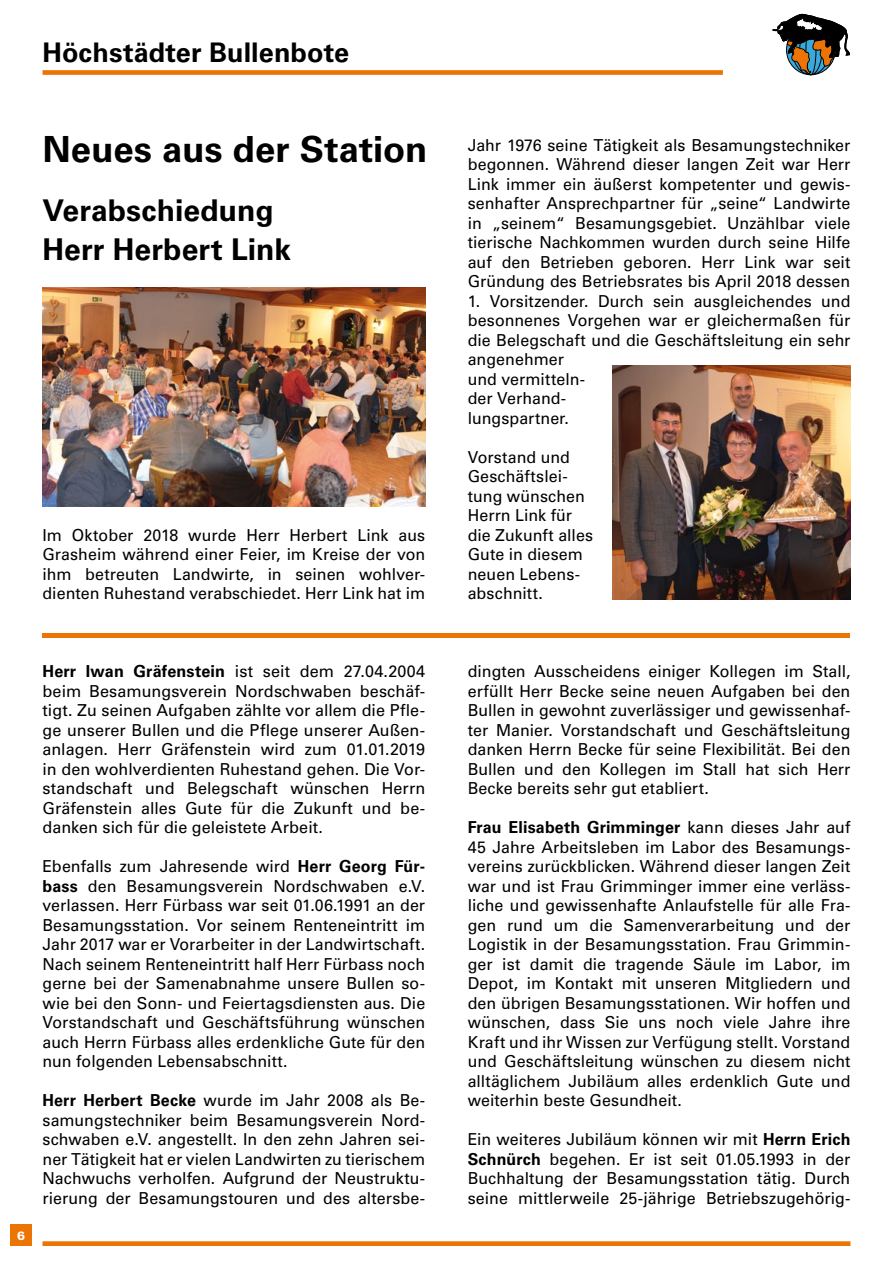
<style>
.page{position:relative;width:893px;height:1263px;background:#fff}
.page>*{position:absolute;margin:0;border:0;box-sizing:border-box;transform-origin:0 0}
.t1{font:700 36px "Univers LT Std";letter-spacing:.005em;color:#000}
.t2{font:700 30px/39px "Univers LT Std";letter-spacing:.005em;color:#000}
.t3{font:700 27px "Univers LT Std";letter-spacing:.005em;color:#000}
.t4{font:16.5px/19.5px "Univers LT Std";letter-spacing:.005em;color:#000;text-align:justify}
.t5{font:900 12px "Univers LT Std";color:#fff}
.s1{font-weight:700}
</style>
<div class="page">
<div style="left:43px;top:70px;width:680px;height:5px;background:#ec7405"></div>
<div style="left:43px;top:1241px;width:807px;height:5px;background:#ec7405"></div>
<div style="left:11px;top:1225px;width:21px;height:21px;background:#ec7405"></div>
<svg style="left:773px;top:14px;width:76px;height:61px"></svg>
<div style="left:43px;top:633px;width:807px;height:5px;background:#ec7405"></div>
<img style="left:612px;top:365px;width:238px;height:234px">
<img style="left:43px;top:287px;width:382px;height:219px">
<h3 class="t3" style="left:43px;top:37px;width:308px">Höchstädter Bullenbote</h3>
<h1 class="t1" style="left:43px;top:128px;width:386px">Neues aus der Station</h1>
<h2 class="t2" style="left:43px;top:191px;width:250px">Verabschiedung<br>Herr Herbert Link</h2>
<p class="t4" style="left:43px;top:525px;width:384px">Im Oktober 2018 wurde Herr Herbert Link aus Grasheim während einer Feier, im Kreise der von ihm betreuten Landwirte, in seinen wohlver&shy;dienten Ruhestand verabschiedet. Herr Link hat im</p>
<p class="t5" style="left:17px;top:1228px;width:10px">6</p>
<p class="t4" style="left:43px;top:662px;width:384px"><span class="s1">Herr Iwan Gräfenstein</span> ist seit dem 27.04.2004 beim Besamungsverein Nordschwaben beschäf&shy;tigt. Zu seinen Aufgaben zählte vor allem die Pfle&shy;ge unserer Bullen und die Pflege unserer Außen&shy;anlagen. Herr Gräfenstein wird zum 01.01.2019 in den wohlverdienten Ruhestand gehen. Die Vor&shy;standschaft und Belegschaft wünschen Herrn Gräfenstein alles Gute für die Zukunft und be&shy;danken sich für die geleistete Arbeit.</p>
<p class="t4" style="left:43px;top:857px;width:384px">Ebenfalls zum Jahresende wird <span class="s1">Herr Georg Für&shy;bass</span> den Besamungsverein Nordschwaben e.V. verlassen. Herr Fürbass war seit 01.06.1991 an der Besamungsstation. Vor seinem Renteneintritt im Jahr 2017 war er Vorarbeiter in der Landwirtschaft.<br>Nach seinem Renteneintritt half Herr Fürbass noch gerne bei der Samenabnahme unsere Bullen so&shy;wie bei den Sonn- und Feiertagsdiensten aus. Die Vorstandschaft und Geschäftsführung wünschen auch Herrn Fürbass alles erdenkliche Gute für den nun folgenden Lebensabschnitt.</p>
<p class="t4" style="left:43px;top:1091px;width:384px"><span class="s1">Herr Herbert Becke</span> wurde im Jahr 2008 als Be&shy;samungstechniker beim Besamungsverein Nord&shy;schwaben e.V. angestellt. In den zehn Jahren sei&shy;ner Tätigkeit hat er vielen Landwirten zu tierischem Nachwuchs verholfen. Aufgrund der Neustruktu&shy;rierung der Besamungstouren und des altersbe-</p>
<p class="t4" style="left:468px;top:135px;width:384px">Jahr 1976 seine Tätigkeit als Besamungstechniker begonnen. Während dieser langen Zeit war Herr Link immer ein äußerst kompetenter und gewis&shy;senhafter Ansprechpartner für „seine“ Landwirte in „seinem“ Besamungsgebiet. Unzählbar viele tierische Nachkommen wurden durch seine Hilfe auf den Betrieben geboren. Herr Link war seit Gründung des Betriebsrates bis April 2018 dessen</p>
<p class="t4" style="left:468px;top:291px;width:384px;text-align:left">1. Vorsitzender. Durch sein ausgleichendes und besonnenes Vorgehen war er gleichermaßen für die Belegschaft und die Geschäftsleitung ein sehr angenehmer<br>und vermitteln-<br>der Verhand-<br>lungspartner.</p>
<p class="t4" style="left:468px;top:447px;width:127px;text-align:left">Vorstand und<br>Geschäftslei&shy;tung wünschen<br>Herrn Link für die Zukunft alles<br>Gute in diesem neuen Lebens&shy;abschnitt.</p>
<p class="t4" style="left:468px;top:662px;width:384px">dingten Ausscheidens einiger Kollegen im Stall, erfüllt Herr Becke seine neuen Aufgaben bei den Bullen in gewohnt zuverlässiger und gewissenhaf&shy;ter Manier. Vorstandschaft und Geschäftsleitung danken Herrn Becke für seine Flexibilität. Bei den Bullen und den Kollegen im Stall hat sich Herr Becke bereits sehr gut etabliert.</p>
<p class="t4" style="left:468px;top:818px;width:384px"><span class="s1">Frau Elisabeth Grimminger</span> kann dieses Jahr auf 45 Jahre Arbeitsleben im Labor des Besamungs&shy;vereins zurückblicken. Während dieser langen Zeit war und ist Frau Grimminger immer eine verläss&shy;liche und gewissenhafte Anlaufstelle für alle Fra&shy;gen rund um die Samenverarbeitung und der Logistik in der Besamungsstation. Frau Grimmin&shy;ger ist damit die tragende Säule im Labor, im Depot, im Kontakt mit unseren Mitgliedern und den übrigen Besamungsstationen. Wir hoffen und wünschen, dass Sie uns noch viele Jahre ihre Kraft und ihr Wissen zur Verfügung stellt. Vorstand und Geschäftsleitung wünschen zu diesem nicht alltäglichem Jubiläum alles erdenklich Gute und weiterhin beste Gesundheit.</p>
<p class="t4" style="left:468px;top:1130px;width:384px">Ein weiteres Jubiläum können wir mit <span class="s1">Herrn Erich Schnürch</span> begehen. Er ist seit 01.05.1993 in der Buchhaltung der Besamungsstation tätig. Durch seine mittlerweile 25-jährige Betriebszugehörig-</p>
</div>
